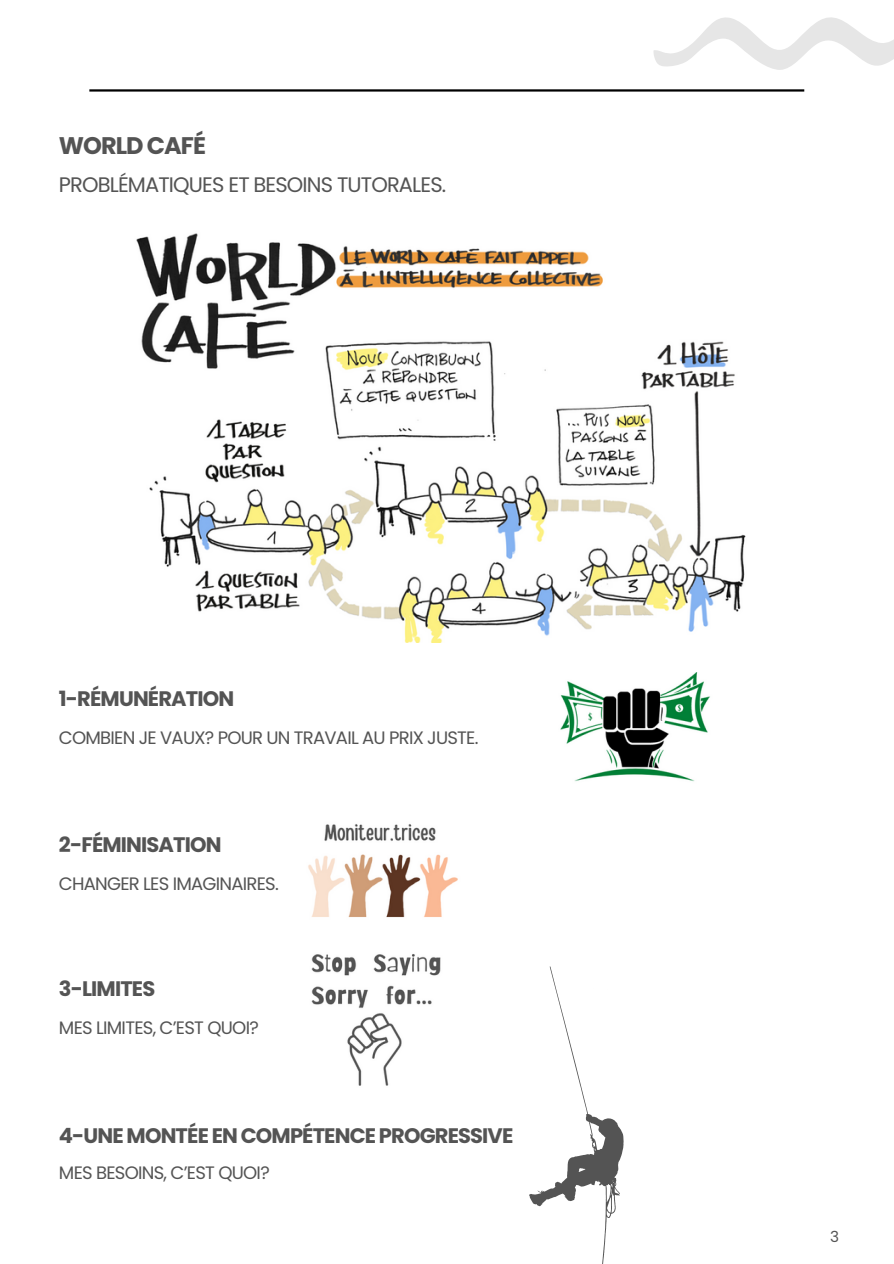
<style>
.page{position:relative;width:894px;height:1264px;background:#fff}
.page>*{position:absolute;margin:0;border:0;box-sizing:border-box;transform-origin:0 0}
.t1{font:700 24px "Poppins";letter-spacing:-.04em;color:#545454}
.t2{font:700 21px "Poppins";letter-spacing:-.04em;color:#545454}
.t3{font:21px "Poppins";letter-spacing:-.04em;color:#545454}
.t4{font:18px "Poppins";letter-spacing:-.04em;color:#545454}
.t5{font:15.3px "Poppins";color:#545454}
</style>
<div class="page">
<hr style="left:89px;top:89px;width:715px;height:3px;background:#000">
<svg style="left:653px;top:17px;width:240px;height:53px"></svg>
<img style="left:136px;top:233px;width:610px;height:409px">
<img style="left:560px;top:672px;width:150px;height:110px">
<img style="left:308px;top:824px;width:150px;height:94px">
<img style="left:311px;top:954px;width:130px;height:132px">
<svg style="left:529px;top:966px;width:94px;height:297px"></svg>
<p class="t1" style="left:59px;top:128px;width:148px">WORLD CAFÉ</p>
<p class="t3" style="left:59px;top:170px;width:388px">PROBLÉMATIQUES ET BESOINS TUTORALES.</p>
<p class="t2" style="left:59px;top:684px;width:177px">1-RÉMUNÉRATION</p>
<h2 class="t4" style="left:59px;top:725px;width:421px">COMBIEN JE VAUX? POUR UN TRAVAIL AU PRIX JUSTE.</h2>
<p class="t2" style="left:59px;top:830px;width:164px">2-FÉMINISATION</p>
<p class="t4" style="left:59px;top:871px;width:221px">CHANGER LES IMAGINAIRES.</p>
<h2 class="t2" style="left:59px;top:974px;width:98px">3-LIMITES</h2>
<p class="t4" style="left:59px;top:1015px;width:201px">MES LIMITES, C’EST QUOI?</p>
<p class="t2" style="left:59px;top:1120px;width:456px">4-UNE MONTÉE EN COMPÉTENCE PROGRESSIVE</p>
<h2 class="t4" style="left:59px;top:1159px;width:212px">MES BESOINS, C’EST QUOI?</h2>
<p class="t5" style="left:830px;top:1225px;width:10px">3</p>
</div>
